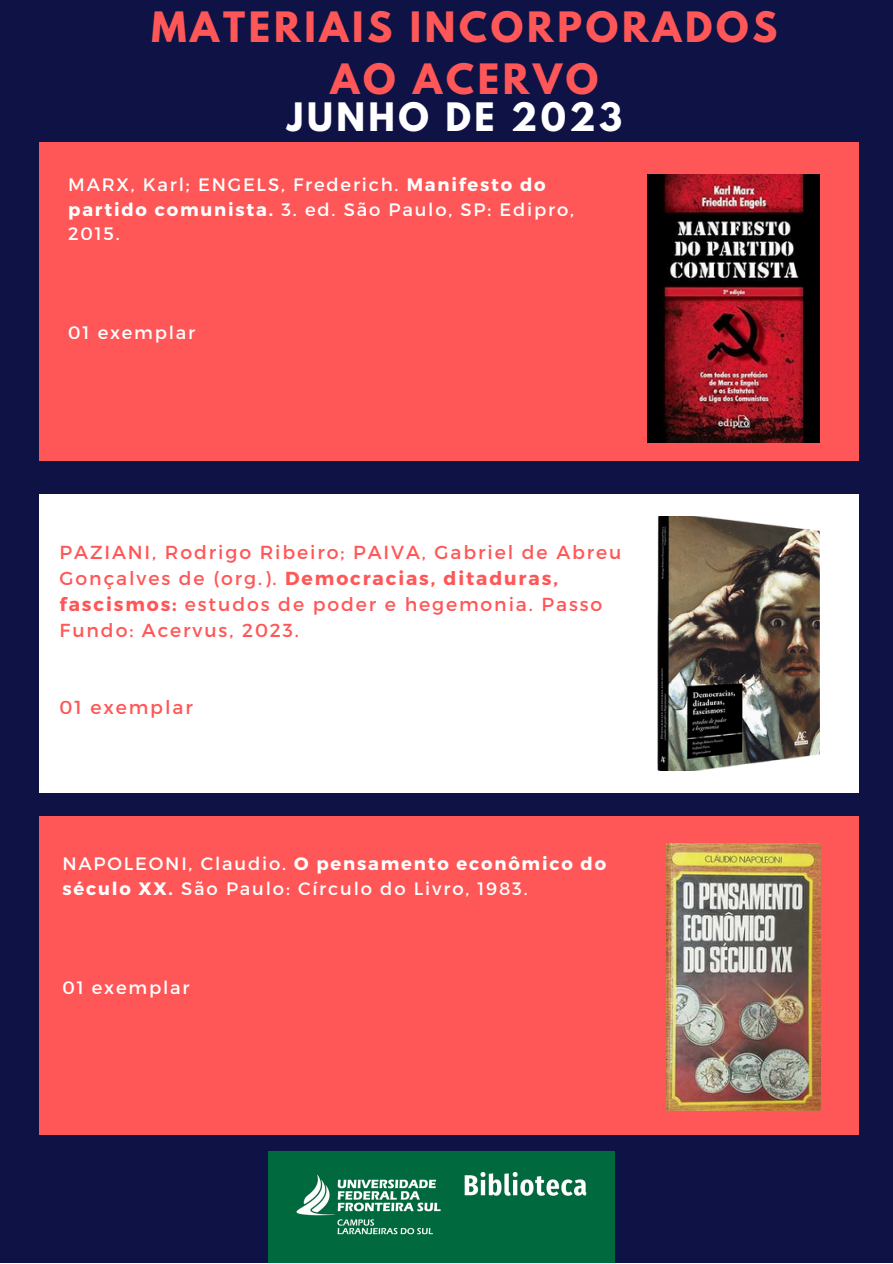
<style>
.page{position:relative;width:893px;height:1264px;background:#fff}
.page>*{position:absolute;margin:0;border:0;box-sizing:border-box;transform-origin:0 0}
.t1{font:700 37.05px "League Spartan";letter-spacing:.1em;color:#ff5757}
.t2{font:700 34.65px "League Spartan";letter-spacing:.1em;color:#fff}
.t3{font:18.9px/25.8px "Montserrat";letter-spacing:.1em;color:#ff5757}
.t4{font:18px/24.8px "Montserrat";letter-spacing:.1em;color:#fff}
.s1{font-weight:700}
</style>
<div class="page">
<div style="left:0;top:0;width:892px;height:1262px;background:#0f1245"></div>
<div style="left:39px;top:143px;width:819px;height:318px;background:#ff5757"></div>
<div style="left:39px;top:494px;width:819px;height:298px;background:#fff"></div>
<img style="left:268px;top:1151px;width:346px;height:111px">
<div style="left:39px;top:816px;width:819px;height:318px;background:#ff5757"></div>
<img style="left:647px;top:175px;width:172px;height:267px">
<img style="left:666px;top:843px;width:154px;height:267px">
<img style="left:658px;top:516px;width:161px;height:254px">
<p class="t1" style="left:151px;top:9px;width:627px">MATERIAIS INCORPORADOS</p>
<p class="t1" style="left:330px;top:60px;width:269px">AO ACERVO</p>
<p class="t2" style="left:287px;top:100px;width:336px">JUNHO DE 2023</p>
<p class="t4" style="left:68px;top:171px;width:507px">MARX, Karl; ENGELS, Frederich. <span class="s1">Manifesto do partido comunista.</span> 3. ed. São Paulo, SP: Edipro,<br>2015.</p>
<p class="t4" style="left:68px;top:319px;width:129px">01 exemplar</p>
<p class="t3" style="left:60px;top:538px;width:563px">PAZIANI, Rodrigo Ribeiro; PAIVA, Gabriel de Abreu Gonçalves de (org.). <span class="s1">Democracias, ditaduras, fascismos:</span> estudos de poder e hegemonia. Passo Fundo: Acervus, 2023.</p>
<p class="t3" style="left:60px;top:693px;width:135px">01 exemplar</p>
<p class="t4" style="left:62px;top:850px;width:545px">NAPOLEONI, Claudio. <span class="s1">O pensamento econômico do século XX.</span> São Paulo: Círculo do Livro, 1983.</p>
<p class="t4" style="left:62px;top:973px;width:129px">01 exemplar</p>
</div>
